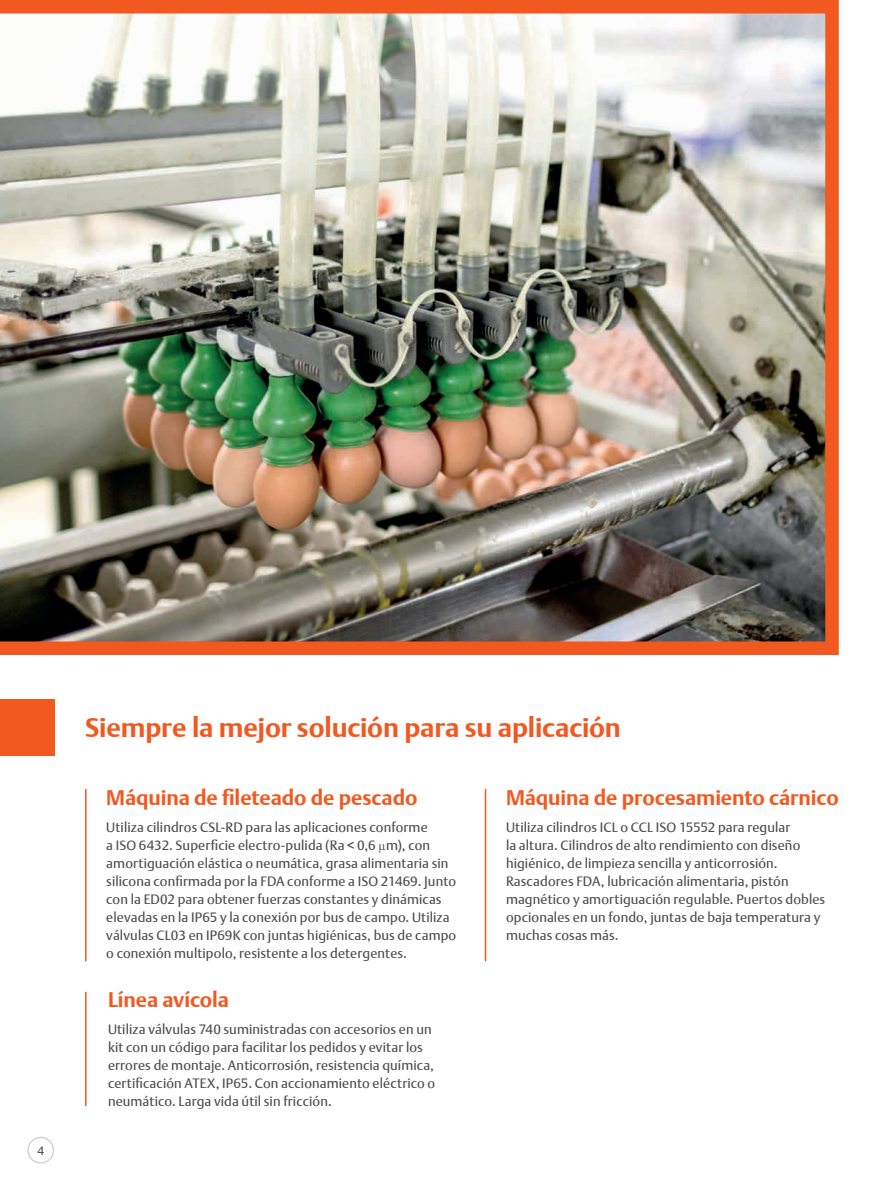
<style>
.page{position:relative;width:893px;height:1191px;background:#fff}
.page>*{position:absolute;margin:0;border:0;box-sizing:border-box;transform-origin:0 0}
.t1{font:700 27px "DTL Argo T";letter-spacing:-.005em;color:#f15921}
.t2{font:700 21px "DTL Argo T";letter-spacing:-.005em;color:#f15921}
.t3{font:13.5px/18px "DTL Argo T";letter-spacing:.01em;color:#4b4c4d}
.t4{font:12px "DTL Argo T";color:#4b4c4d}
</style>
<div class="page">
<div style="left:27px;top:1136px;width:27px;height:27px;border:1px solid #d1d2d4;border-radius:50%"></div>
<img style="left:0;top:0;width:839px;height:655px">
<div style="left:0;top:699px;width:54px;height:57px;background:#f15921"></div>
<hr style="left:85px;top:789px;width:2px;height:172px;background:#f15921">
<hr style="left:485px;top:789px;width:1px;height:172px;background:#f15921">
<hr style="left:85px;top:992px;width:2px;height:113px;background:#f15921">
<p class="t4" style="left:37px;top:1143px;width:8px">4</p>
<h1 class="t1" style="left:85px;top:711px;width:537px">Siempre la mejor solución para su aplicación</h1>
<h2 class="t2" style="left:106px;top:785px;width:313px">Máquina de fileteado de pescado</h2>
<p class="t3" style="left:106px;top:818px;width:351px">Utiliza cilindros CSL-RD para las aplicaciones conforme<br>a ISO 6432. Superficie electro-pulida (Ra &lt; 0,6 µm), con amortiguación elástica o neumática, grasa alimentaria sin silicona confirmada por la FDA conforme a ISO 21469. Junto con la ED02 para obtener fuerzas constantes y dinámicas elevadas en la IP65 y la conexión por bus de campo. Utiliza válvulas CL03 en IP69K con juntas higiénicas, bus de campo o conexión multipolo, resistente a los detergentes.</p>
<h2 class="t2" style="left:108px;top:987px;width:122px">Línea avícola</h2>
<p class="t3" style="left:108px;top:1020px;width:329px">Utiliza válvulas 740 suministradas con accesorios en un kit con un código para facilitar los pedidos y evitar los errores de montaje. Anticorrosión, resistencia química, certificación ATEX, IP65. Con accionamiento eléctrico o neumático. Larga vida útil sin fricción.</p>
<h2 class="t2" style="left:506px;top:785px;width:334px">Máquina de procesamiento cárnico</h2>
<p class="t3" style="left:506px;top:818px;width:321px">Utiliza cilindros ICL o CCL ISO 15552 para regular<br>la altura. Cilindros de alto rendimiento con diseño higiénico, de limpieza sencilla y anticorrosión.<br>Rascadores FDA, lubricación alimentaria, pistón magnético y amortiguación regulable. Puertos dobles opcionales en un fondo, juntas de baja temperatura y muchas cosas más.</p>
</div>
